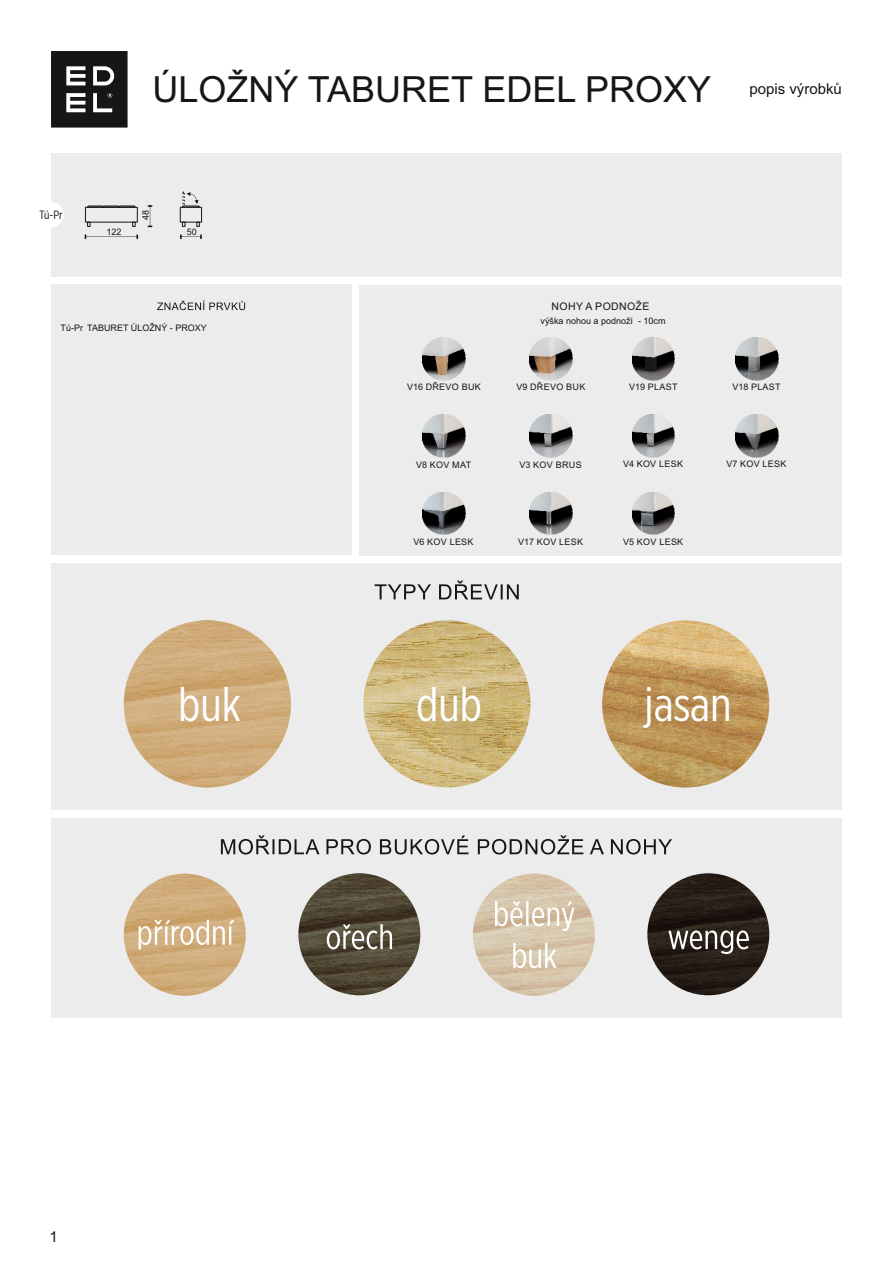
<style>
.page{position:relative;width:893px;height:1263px;background:#fff}
.page>*{position:absolute;margin:0;border:0;box-sizing:border-box;transform-origin:0 0}
.t1{font:47.85px "Gotham X Narrow";color:#fff}
.t2{font:36px "Arial";color:#151616}
.t3{font:15px "Arial";color:#151616}
.t4{font:12px "Gotham X Narrow";color:#151616}
.t5{font:10.5px "Arial";letter-spacing:.035em;color:#151616}
.t6{font:9px "Arial";letter-spacing:.035em;color:#151616}
.t7{font:9px "Arial";color:#151616}
</style>
<div class="page">
<div style="left:51px;top:153px;width:791px;height:123px;background:#ececec"></div>
<div style="left:51px;top:285px;width:300px;height:270px;background:#ececec"></div>
<svg style="left:157px;top:301px;width:88px;height:9px"></svg>
<div style="left:51px;top:51px;width:77px;height:77px;background:#151616"></div>
<svg style="left:66px;top:66px;width:48px;height:46px"></svg>
<div style="left:38px;top:202px;width:26px;height:25px;background:#fff;border-radius:50%"></div>
<div style="left:85px;top:207px;width:53px;height:16px;border:1px solid #151616"></div>
<svg style="left:87px;top:205px;width:49px;height:3px"></svg>
<svg style="left:87px;top:222px;width:4px;height:5px"></svg>
<svg style="left:132px;top:222px;width:4px;height:5px"></svg>
<svg style="left:179px;top:191px;width:23px;height:36px"></svg>
<svg style="left:180px;top:234px;width:22px;height:5px"></svg>
<svg style="left:148px;top:205px;width:4px;height:22px"></svg>
<svg style="left:85px;top:234px;width:53px;height:5px"></svg>
<div style="left:51px;top:818px;width:791px;height:200px;background:#ececec"></div>
<div style="left:51px;top:564px;width:791px;height:246px;background:#ececec"></div>
<img style="left:363px;top:620px;width:167px;height:167px;border-radius:50%">
<svg style="left:221px;top:835px;width:451px;height:19px"></svg>
<img style="left:473px;top:874px;width:122px;height:122px;border-radius:50%">
<img style="left:298px;top:873px;width:122px;height:122px;border-radius:50%">
<img style="left:647px;top:873px;width:122px;height:122px;border-radius:50%">
<img style="left:124px;top:874px;width:122px;height:122px;border-radius:61px">
<svg style="left:139px;top:920px;width:95px;height:29px;background:#dbc09b"></svg>
<svg style="left:374px;top:580px;width:145px;height:20px"></svg>
<img style="left:124px;top:620px;width:167px;height:167px;border-radius:83px">
<img style="left:602px;top:620px;width:167px;height:167px;border-radius:50%">
<svg style="left:495px;top:901px;width:80px;height:67px;background:#dcceb9"></svg>
<svg style="left:327px;top:924px;width:65px;height:25px;background:#837e70"></svg>
<svg style="left:668px;top:930px;width:81px;height:24px;background:#67615c"></svg>
<div style="left:360px;top:285px;width:482px;height:270px;background:#ececec"></div>
<img style="left:530px;top:338px;width:42px;height:42px">
<img style="left:423px;top:338px;width:42px;height:42px">
<img style="left:530px;top:492px;width:42px;height:43px">
<img style="left:736px;top:338px;width:42px;height:42px">
<img style="left:632px;top:338px;width:43px;height:42px">
<img style="left:530px;top:415px;width:42px;height:43px">
<img style="left:632px;top:415px;width:43px;height:43px">
<img style="left:423px;top:492px;width:42px;height:43px">
<img style="left:736px;top:415px;width:42px;height:42px">
<img style="left:423px;top:415px;width:42px;height:43px">
<img style="left:632px;top:492px;width:43px;height:43px">
<h2 class="t2" style="left:152px;top:76px;width:560px">ÚLOŽNÝ TABURET EDEL PROXY</h2>
<h3 class="t3" style="left:749px;top:83px;width:94px">popis výrobků</h3>
<h3 class="t4" style="left:39px;top:210px;width:25px">Tú-Pr</h3>
<p class="t7" style="left:106px;top:229px;width:17px">122</p>
<p class="t7" style="left:142px;top:220px;width:12px;rotate:-90deg">48</p>
<p class="t7" style="left:187px;top:229px;width:12px">50</p>
<p class="t7" style="left:61px;top:325px;width:148px">Tú-Pr TABURET ÚLOŽNÝ - PROXY</p>
<p class="t5" style="left:552px;top:302px;width:99px">NOHY A PODNOŽE</p>
<p class="t7" style="left:541px;top:317px;width:127px">výška nohou a podnoží - 10cm</p>
<p class="t6" style="left:407px;top:384px;width:75px">V16 DŘEVO BUK</p>
<p class="t6" style="left:516px;top:384px;width:70px">V9 DŘEVO BUK</p>
<p class="t6" style="left:629px;top:384px;width:50px">V19 PLAST</p>
<p class="t6" style="left:732px;top:384px;width:50px">V18 PLAST</p>
<p class="t7" style="left:416px;top:461px;width:57px">V8 KOV MAT</p>
<p class="t6" style="left:520px;top:461px;width:64px">V3 KOV BRUS</p>
<p class="t6" style="left:623px;top:461px;width:62px">V4 KOV LESK</p>
<p class="t6" style="left:726px;top:461px;width:62px">V7 KOV LESK</p>
<p class="t6" style="left:414px;top:538px;width:62px">V6 KOV LESK</p>
<p class="t6" style="left:518px;top:538px;width:67px">V17 KOV LESK</p>
<p class="t6" style="left:623px;top:538px;width:62px">V5 KOV LESK</p>
<h1 class="t1" style="left:178px;top:682px;width:65px">buk</h1>
<h1 class="t1" style="left:416px;top:683px;width:67px">dub</h1>
<h1 class="t1" style="left:644px;top:682px;width:89px">jasan</h1>
<h3 class="t3" style="left:49px;top:1231px;width:10px">1</h3>
</div>
